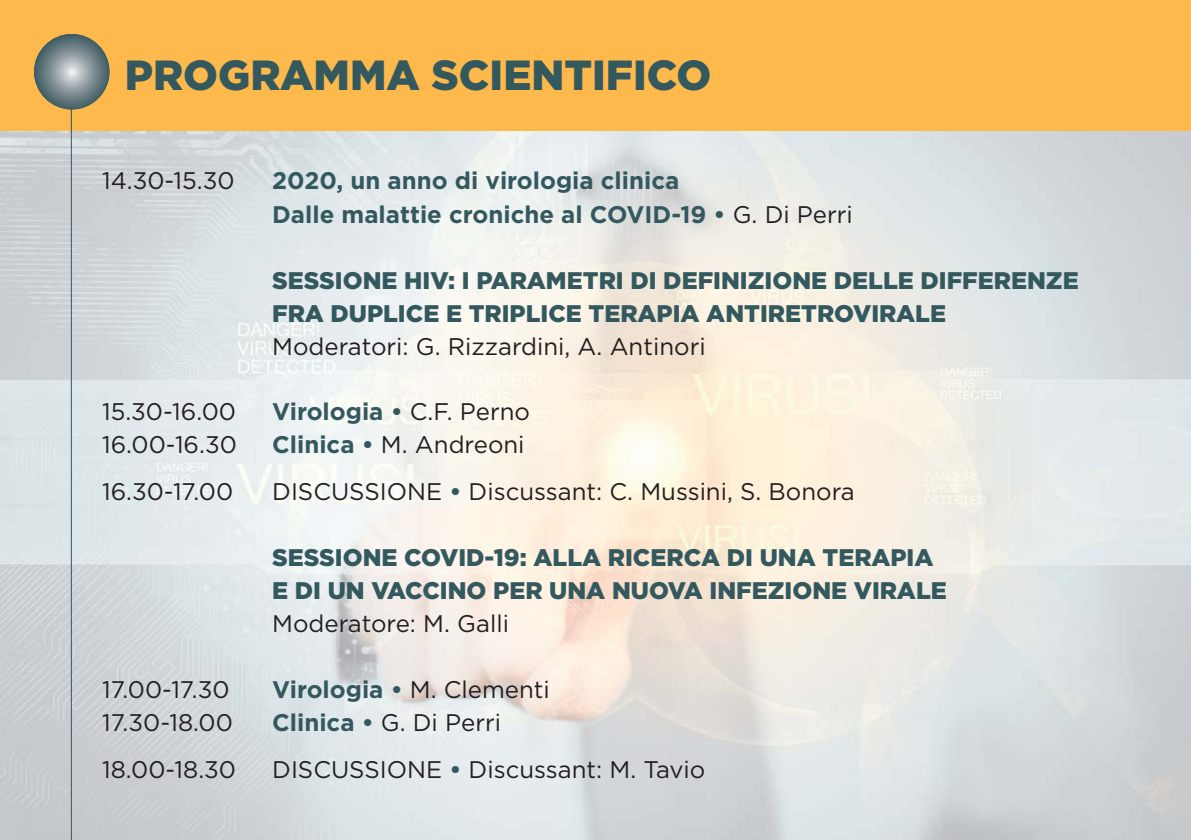
<style>
.page{position:relative;width:1191px;height:840px;background:#fff}
.page>*{position:absolute;margin:0;border:0;box-sizing:border-box;transform-origin:0 0}
.t1{font:900 42px "Gotham";color:#33585e}
.t2{font:24px "Gotham";color:#231f20}
.t3{font:900 24px/33px "Gotham";color:#33585e}
.t4{font:700 24px/33px "Gotham";color:#33585e}
.s1{font-weight:400;color:#231f20}
.s2{font-weight:700;color:#33585e}
</style>
<div class="page">
<img style="left:0;top:130px;width:1191px;height:709px">
<div style="left:0;top:0;width:1191px;height:130px;background:#fdb94c"></div>
<hr style="left:71px;top:73px;width:1px;height:766px;background:#33585e">
<svg style="left:34px;top:34px;width:75px;height:75px;background:#74868b"></svg>
<h1 class="t1" style="left:125px;top:51px;width:588px">PROGRAMMA SCIENTIFICO</h1>
<p class="t2" style="left:102px;top:172px;width:134px">14.30-15.30</p>
<p class="t4" style="left:272px;top:166px;width:582px">2020, un anno di virologia clinica<br>Dalle malattie croniche al COVID-19 • <span class="s1">G. Di Perri</span></p>
<p class="t3" style="left:272px;top:263px;width:808px">SESSIONE HIV: I PARAMETRI DI DEFINIZIONE DELLE DIFFERENZE<br>FRA DUPLICE E TRIPLICE TERAPIA ANTIRETROVIRALE</p>
<p class="t2" style="left:272px;top:337px;width:435px">Moderatori: G. Rizzardini, A. Antinori</p>
<p class="t2" style="left:102px;top:402px;width:135px">15.30-16.00</p>
<p class="t4" style="left:272px;top:396px;width:259px">Virologia • <span class="s1">C.F. Perno</span></p>
<p class="t2" style="left:102px;top:435px;width:136px">16.00-16.30</p>
<p class="t2" style="left:272px;top:435px;width:254px"><span class="s2">Clinica •</span> M. Andreoni</p>
<p class="t2" style="left:102px;top:482px;width:133px">16.30-17.00</p>
<p class="t2" style="left:272px;top:482px;width:584px">DISCUSSIONE <span class="s2">•</span> Discussant: C. Mussini, S. Bonora</p>
<p class="t3" style="left:272px;top:541px;width:676px">SESSIONE COVID-19: ALLA RICERCA DI UNA TERAPIA<br>E DI UN VACCINO PER UNA NUOVA INFEZIONE VIRALE</p>
<p class="t2" style="left:272px;top:614px;width:238px">Moderatore: M. Galli</p>
<p class="t2" style="left:102px;top:680px;width:129px">17.00-17.30</p>
<p class="t4" style="left:272px;top:674px;width:279px">Virologia • <span class="s1">M. Clementi</span></p>
<p class="t2" style="left:102px;top:713px;width:132px">17.30-18.00</p>
<p class="t2" style="left:272px;top:713px;width:230px"><span class="s2">Clinica •</span> G. Di Perri</p>
<p class="t2" style="left:102px;top:760px;width:135px">18.00-18.30</p>
<p class="t2" style="left:272px;top:760px;width:434px">DISCUSSIONE <span class="s2">•</span> Discussant: M. Tavio</p>
</div>
